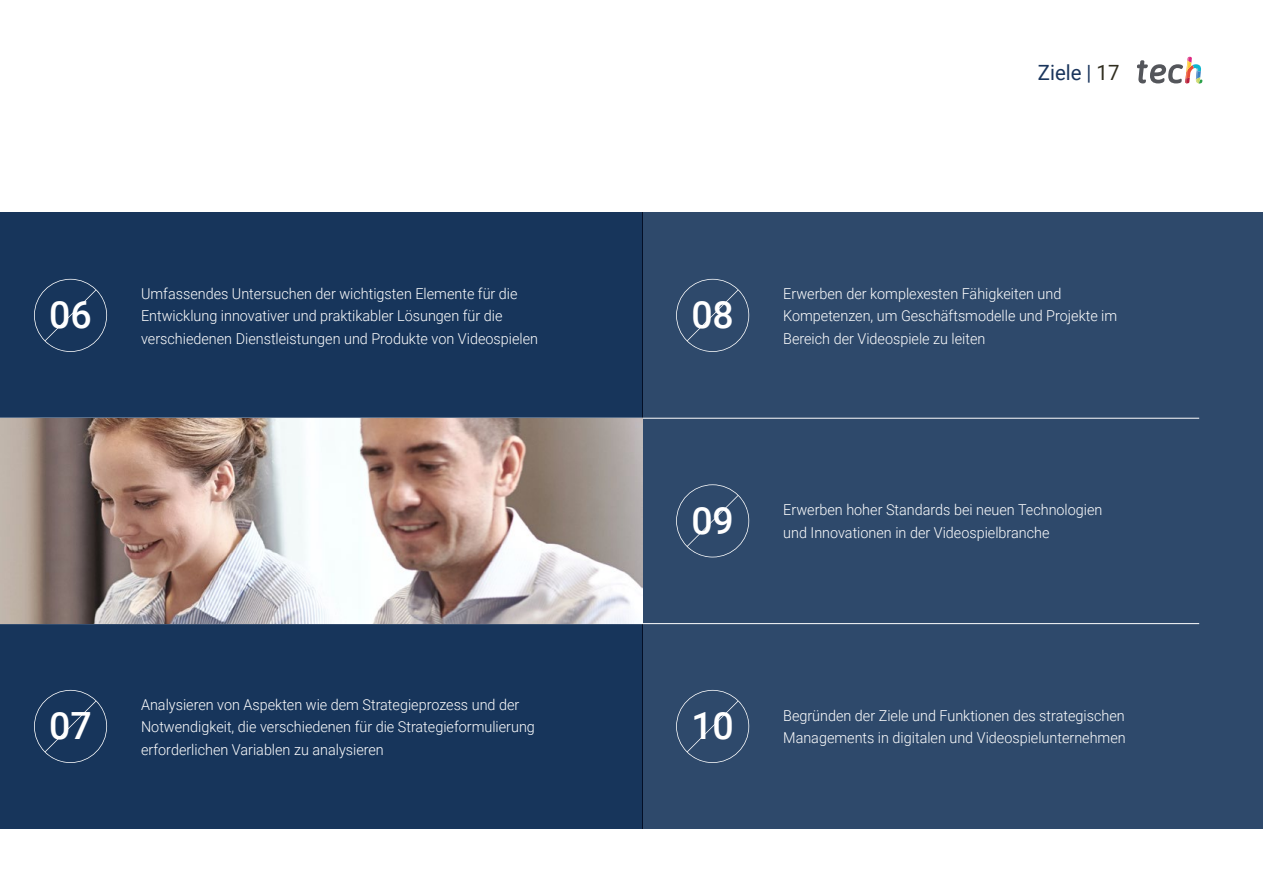
<style>
.page{position:relative;width:1263px;height:893px;background:#fff}
.page>*{position:absolute;margin:0;border:0;box-sizing:border-box;transform-origin:0 0}
.t1{font:500 37.5px "Roboto";color:#fff}
.t2{font:21px "Roboto";color:#1a355c}
.t3{font:300 15px/22.5px "Roboto";color:#fff;scale:.96 1}
.s1{color:#312e20}
</style>
<div class="page">
<svg style="left:1137px;top:57px;width:65px;height:27px"></svg>
<div style="left:0;top:213px;width:642px;height:616px;background:#17355b"></div>
<div style="left:642px;top:213px;width:621px;height:616px;background:#2e496b"></div>
<svg style="left:34px;top:279px;width:73px;height:73px"></svg>
<svg style="left:34px;top:690px;width:73px;height:73px"></svg>
<svg style="left:676px;top:484px;width:73px;height:73px"></svg>
<svg style="left:676px;top:690px;width:73px;height:73px"></svg>
<svg style="left:676px;top:279px;width:73px;height:73px"></svg>
<hr style="left:0;top:418px;width:1199px;height:1px;background:#fff">
<hr style="left:0;top:623px;width:1199px;height:1px;background:#fff">
<img style="left:0;top:418px;width:642px;height:206px">
<h1 class="t1" style="left:49px;top:288px;width:44px">06</h1>
<p class="t3" style="left:141px;top:281px;width:415px">Umfassendes Untersuchen der wichtigsten Elemente für die<br>Entwicklung innovativer und praktikabler Lösungen für die verschiedenen Dienstleistungen und Produkte von Videospielen</p>
<h1 class="t1" style="left:49px;top:699px;width:44px">07</h1>
<p class="t3" style="left:141px;top:692px;width:412px">Analysieren von Aspekten wie dem Strategieprozess und der<br>Notwendigkeit, die verschiedenen für die Strategieformulierung erforderlichen Variablen zu analysieren</p>
<h2 class="t2" style="left:1038px;top:57px;width:83px">Ziele | <span class="s1">17</span></h2>
<h1 class="t1" style="left:691px;top:288px;width:44px">08</h1>
<p class="t3" style="left:783px;top:281px;width:349px">Erwerben der komplexesten Fähigkeiten und<br>Kompetenzen, um Geschäftsmodelle und Projekte im<br>Bereich der Videospiele zu leiten</p>
<h1 class="t1" style="left:691px;top:494px;width:44px">09</h1>
<p class="t3" style="left:783px;top:498px;width:334px">Erwerben hoher Standards bei neuen Technologien und Innovationen in der Videospielbranche</p>
<h1 class="t1" style="left:691px;top:699px;width:44px">10</h1>
<p class="t3" style="left:783px;top:704px;width:358px">Begründen der Ziele und Funktionen des strategischen<br>Managements in digitalen und Videospielunternehmen</p>
</div>
